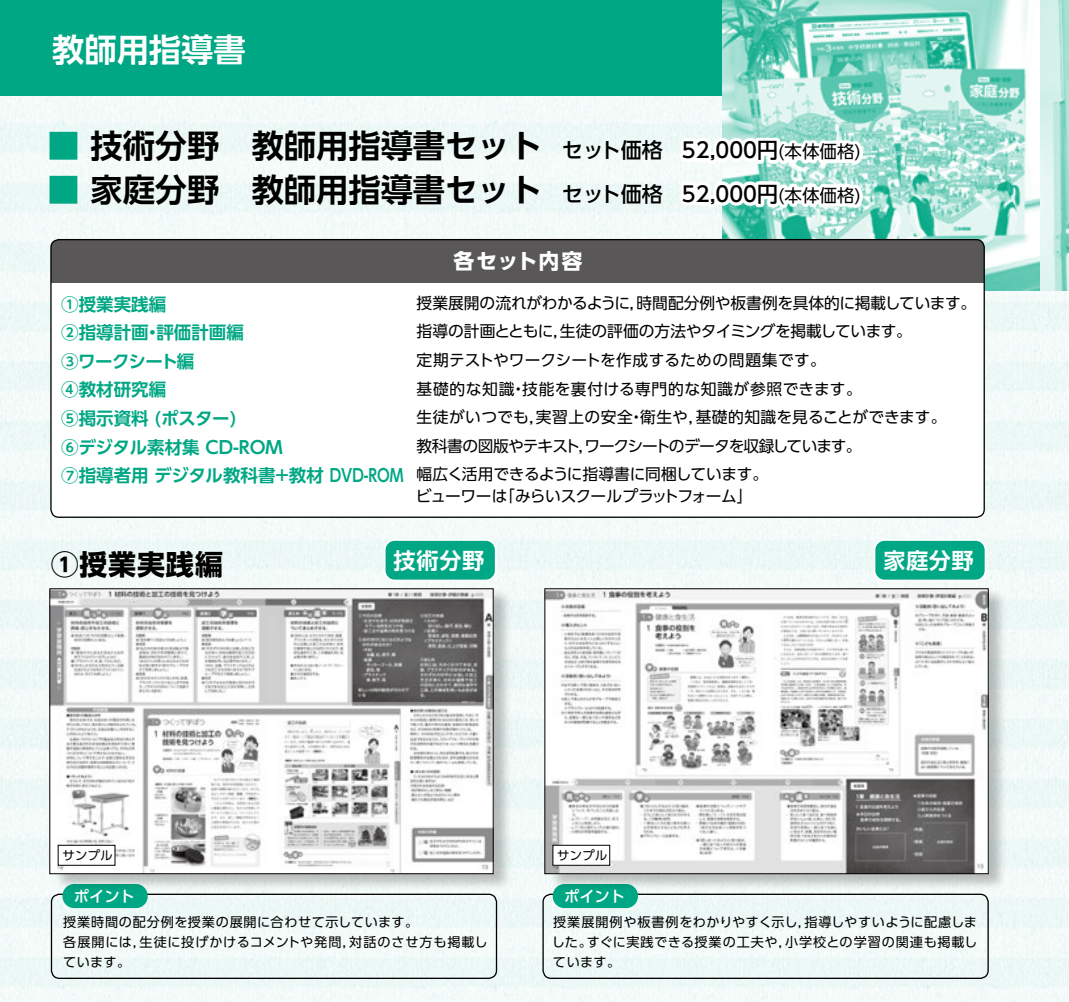
<style>
.page{position:relative;width:1069px;height:1002px;background:#fff}
.page>*{position:absolute;margin:0;border:0;box-sizing:border-box;transform-origin:0 0}
.t1{font:700 32.2px "UD Shin Go Pro De";color:#000}
.t2{font:700 32.2px "UD Shin Go Pro De";color:#fff}
.t3{font:700 28px "UD Shin Go NT Pro";letter-spacing:.03em;color:#000}
.t4{font:700 22.22px "UD Shin Go NT Pro De";letter-spacing:.03em;color:#fff}
.t5{font:500 21px/43.4px "UD Shin Go Pro";color:#000}
.t6{font:700 21px "UD Shin Go Pro";letter-spacing:.045em;color:#fff}
.t7{font:700 17.5px/28.5px "UD Shin Go Pro De";color:#00a784}
.t8{font:15.75px/28.5px "UD Shin Go Pro";letter-spacing:-.01em;color:#000}
.t9{font:15.75px "UD Shin Go Pro";letter-spacing:-.04em;color:#000}
.t10{font:500 15.22px "UD Shin Go Pro";color:#fff}
.t11{font:13.12px/19.8px "UD Shin Go Pro";letter-spacing:.05em;color:#000}
.t12{font:12.25px "UD Shin Go Pro";letter-spacing:.03em;color:#000}
.s1{color:#00a784}
.s2{font-weight:400;font-size:17.5px}
</style>
<div class="page">
<img style="left:1041px;top:291px;width:28px;height:711px">
<img style="left:0;top:96px;width:1041px;height:906px">
<div style="left:0;top:0;width:1069px;height:96px;background:#00a784"></div>
<img style="left:723px;top:0;width:346px;height:291px">
<svg style="left:675px;top:110px;width:191px;height:104px"></svg>
<div style="left:51px;top:240px;width:933px;height:277px;background:#fff;border-radius:8px"></div>
<div style="left:51px;top:240px;width:933px;height:43px;background:#595757"></div>
<div style="left:51px;top:893px;width:446px;height:86px;border:1px solid #000;border-radius:8px"></div>
<img style="left:0;top:533px;width:494px;height:412px">
<div style="left:385px;top:540px;width:111px;height:40px;background:#00a784;border-radius:10px"></div>
<div style="left:384px;top:539px;width:113px;height:42px;border:2px solid #fff;border-radius:10px"></div>
<div style="left:542px;top:893px;width:447px;height:86px;border:1px solid #000;border-radius:8px"></div>
<hr style="left:1065px;top:533px;width:4px;height:416px;background:#f1f9f8">
<img style="left:1059px;top:89px;width:10px;height:417px">
<img style="left:52px;top:590px;width:439px;height:282px">
<div style="left:50px;top:588px;width:443px;height:286px;border:1px solid #000"></div>
<img style="left:494px;top:533px;width:568px;height:412px">
<img style="left:547px;top:590px;width:439px;height:282px">
<div style="left:545px;top:588px;width:443px;height:286px;border:1px solid #000"></div>
<div style="left:58px;top:845px;width:57px;height:20px;background:#fff"></div>
<div style="left:58px;top:845px;width:57px;height:20px;border:1px solid #000"></div>
<div style="left:553px;top:845px;width:57px;height:20px;background:#fff"></div>
<div style="left:553px;top:845px;width:57px;height:20px;border:1px solid #000"></div>
<h1 class="t2" style="left:52px;top:23px;width:195px">教師用指導書</h1>
<h1 class="t1" style="left:47px;top:120px;width:625px"><span class="s1">■</span> 技術分野　教師用指導書セット　　　　</h1>
<h1 class="t1" style="left:47px;top:163px;width:528px"><span class="s1">■</span> 家庭分野　教師用指導書セット　</h1>
<h3 class="t5" style="left:562px;top:128px;width:102px">セット価格セット価格</h3>
<h3 class="t5" style="left:682px;top:128px;width:181px">52,000円<span class="s2">(本体価格)<br></span>52,000円<span class="s2">(本体価格)</span></h3>
<h3 class="t6" style="left:453px;top:244px;width:130px">各セット内容</h3>
<p class="t7" style="left:61px;top:289px;width:344px">①授業実践編<br>②指導計画・評価計画編<br>③ワークシート編<br>④教材研究編<br>⑤掲示資料 (ポスター)<br>⑥デジタル素材集 CD-ROM<br>⑦指導者用 デジタル教科書+教材 DVD-ROM</p>
<p class="t8" style="left:417px;top:288px;width:561px">授業展開の流れがわかるように，時間配分例や板書例を具体的に掲載しています。指導の計画とともに，生徒の評価の方法やタイミングを掲載しています。<br>定期テストやワークシートを作成するための問題集です。<br>基礎的な知識・技能を裏付ける専門的な知識が参照できます。<br>生徒がいつでも，実習上の安全・衛生や，基礎的知識を見ることができます。<br>教科書の図版やテキスト，ワークシートのデータを収録しています。<br>幅広く活用できるように指導書に同梱しています。</p>
<p class="t9" style="left:416px;top:483px;width:338px">ビューワーは「みらいスクールプラットフォーム」</p>
<h2 class="t3" style="left:51px;top:541px;width:174px">①授業実践編</h2>
<h3 class="t4" style="left:394px;top:542px;width:92px">技術分野</h3>
<h3 class="t4" style="left:883px;top:542px;width:92px">家庭分野</h3>
<p class="t12" style="left:63px;top:845px;width:52px">サンプル</p>
<p class="t12" style="left:557px;top:845px;width:52px">サンプル</p>
<p class="t10" style="left:74px;top:884px;width:62px">ポイント</p>
<p class="t11" style="left:63px;top:912px;width:426px">授業時間の配分例を授業の展開に合わせて示しています。<br>各展開には，生徒に投げかけるコメントや発問，対話のさせ方も掲載しています。</p>
<p class="t10" style="left:564px;top:884px;width:62px">ポイント</p>
<p class="t11" style="left:552px;top:912px;width:427px;text-align:justify">授業展開例や板書例をわかりやすく示し，指導しやすいように配慮しました。すぐに実践できる授業の工夫や，小学校との学習の関連も掲載しています。</p>
</div>
